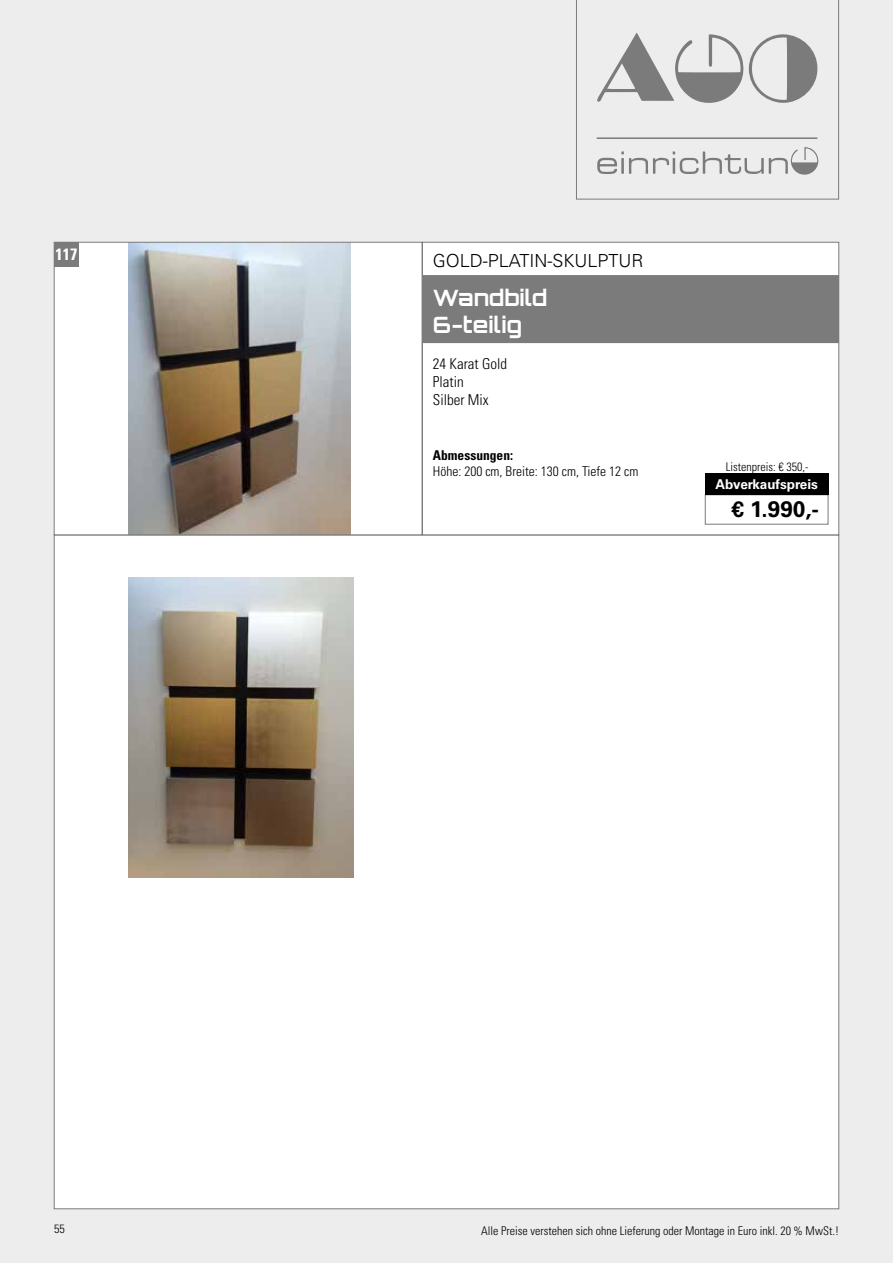
<style>
.page{position:relative;width:893px;height:1263px;background:#ededed}
.page>*{position:absolute;margin:0;border:0;box-sizing:border-box;transform-origin:0 0}
.t1{font:700 22.5px/27px "Orbitron";color:#fff}
.t2{font:700 22.5px "Univers LT Std";color:#000}
.t3{font:300 18px "Univers LT Std";color:#000}
.t4{font:700 condensed 16.35px "Univers LT Std";color:#fff}
.t5{font:300 condensed 15px/18px "Univers LT Std";color:#000}
.t6{font:300 condensed 13.5px "Univers LT Std";color:#000}
.t7{font:700 13.5px "Univers LT Std";color:#fff}
.t8{font:700 condensed 13.5px "Univers LT Std";color:#000}
.t9{font:300 condensed 12px "Univers LT Std";color:#000}
</style>
<div class="page">
<svg style="left:576px;top:0;width:263px;height:199px"></svg>
<div style="left:54px;top:535px;width:785px;height:674px;background:#fff;border:1px solid #7c7b7b"></div>
<div style="left:422px;top:242px;width:417px;height:293px;background:#fff"></div>
<div style="left:424px;top:275px;width:413px;height:68px;background:#7c7b7b"></div>
<div style="left:422px;top:242px;width:417px;height:293px;border:1px solid #7c7b7b"></div>
<div style="left:54px;top:242px;width:368px;height:293px;background:#fff"></div>
<img style="left:128px;top:244px;width:222px;height:289px">
<div style="left:54px;top:242px;width:368px;height:293px;border:1px solid #7c7b7b"></div>
<div style="left:54px;top:242px;width:25px;height:25px;background:#7c7b7b"></div>
<svg style="left:705px;top:495px;width:123px;height:30px"></svg>
<div style="left:705px;top:473px;width:123px;height:22px;background:#000"></div>
<img style="left:128px;top:577px;width:226px;height:301px">
<h3 class="t4" style="left:55px;top:245px;width:23px">117</h3>
<h2 class="t3" style="left:433px;top:250px;width:212px">GOLD-PLATIN-SKULPTUR</h2>
<h1 class="t1" style="left:433px;top:284px;width:116px">Wandbild<br>6-teilig</h1>
<p class="t5" style="left:433px;top:355px;width:76px">24 Karat Gold<br>Platin<br>Silber Mix</p>
<p class="t8" style="left:433px;top:446px;width:82px">Abmessungen:</p>
<p class="t6" style="left:433px;top:463px;width:207px">Höhe: 200 cm, Breite: 130 cm, Tiefe 12 cm</p>
<p class="t9" style="left:726px;top:459px;width:84px">Listenpreis: € 350,-</p>
<p class="t7" style="left:715px;top:476px;width:104px">Abverkaufspreis</p>
<h1 class="t2" style="left:731px;top:496px;width:89px">€ 1.990,-</h1>
<p class="t9" style="left:54px;top:1222px;width:12px">55</p>
<p class="t9" style="left:481px;top:1224px;width:359px">Alle Preise verstehen sich ohne Lieferung oder Montage in Euro inkl. 20 % MwSt.!</p>
</div>
